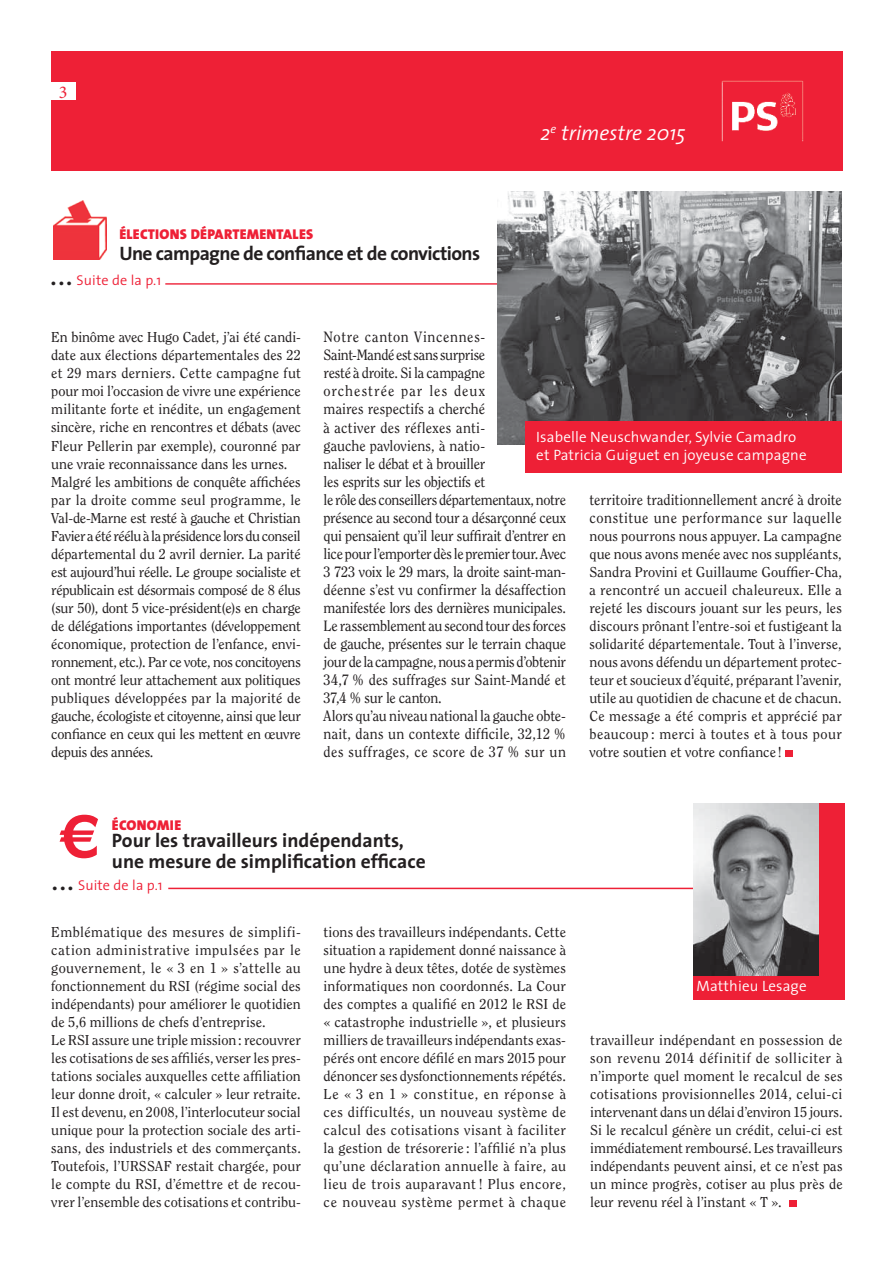
<style>
.page{position:relative;width:893px;height:1263px;background:#fff}
.page>*{position:absolute;margin:0;border:0;box-sizing:border-box;transform-origin:0 0}
.t1{font:300 34.5px "The Sans";color:#231f20}
.t2{font:italic 300 21px "The Sans";color:#fff}
.t3{font:700 19.5px/21.6px "The Sans";color:#231f20}
.t4{font:700 19.5px "The Sans";letter-spacing:-.03em;color:#231f20}
.t5{font:18px "Minion Pro";color:#ee2036}
.t6{font:300 15px/18px "The Sans";letter-spacing:.01em;color:#fff}
.t7{font:14.85px/18px "Clearface";letter-spacing:-.01em;color:#231f20;scale:.96 1}
.t8{font:14.85px/18px "Clearface";letter-spacing:.015em;color:#231f20;scale:.96 1}
.t9{font:14.25px/18px "Clearface";color:#231f20;text-align:justify}
.t10{font:14.25px "The Sans Black Caps";letter-spacing:.02em;color:#ee2036}
.t11{font:300 14.25px "The Sans";letter-spacing:.01em;color:#ee2036}
</style>
<div class="page">
<div style="left:51px;top:51px;width:791px;height:119px;background:#ee2036"></div>
<hr style="left:165px;top:283px;width:600px;height:1px;background:#ee2036">
<img style="left:54px;top:201px;width:52px;height:59px">
<hr style="left:168px;top:887px;width:536px;height:2px;background:#ee2036">
<div style="left:693px;top:803px;width:151px;height:196px;background:#ee2036"></div>
<img style="left:693px;top:803px;width:125px;height:172px">
<div style="left:785px;top:749px;width:7px;height:7px;background:#ee2036"></div>
<div style="left:788px;top:1199px;width:8px;height:7px;background:#ee2036"></div>
<div style="left:50px;top:82px;width:26px;height:17px;background:#fff"></div>
<img style="left:498px;top:192px;width:343px;height:252px">
<div style="left:525px;top:421px;width:316px;height:51px;background:#ee2036"></div>
<svg style="left:60px;top:814px;width:38px;height:44px"></svg>
<img style="left:721px;top:80px;width:83px;height:62px">
<p class="t5" style="left:59px;top:81px;width:10px">3</p>
<p class="t10" style="left:119px;top:229px;width:195px">ÉLECTIONS DÉPARTEMENTALES</p>
<h3 class="t4" style="left:119px;top:243px;width:362px">Une campagne de confiance et de convictions</h3>
<h1 class="t1" style="left:50px;top:256px;width:25px">...</h1>
<p class="t11" style="left:77px;top:273px;width:86px">Suite de la p.1</p>
<h2 class="t2" style="left:540px;top:124px;width:147px">2<sup>e</sup> trimestre 2015</h2>
<p class="t9" style="left:51px;top:329px;width:251px;text-align:left">En binôme avec Hugo Cadet, j’ai été candi&shy;date aux élections départementales des 22 et 29 mars derniers. Cette campagne fut pour moi l’occasion de vivre une expérience militante forte et inédite, un engagement sincère, riche en rencontres et débats (avec Fleur Pellerin par exemple), couronné par une vraie reconnaissance dans les urnes.<br>Malgré les ambitions de conquête affichées par la droite comme seul programme, le Val-de-Marne est resté à gauche et Christian Favier a été réélu à la présidence lors du conseil départemental du 2 avril dernier. La parité est aujourd’hui réelle. Le groupe socialiste et républicain est désormais composé de 8 élus (sur 50), dont 5 vice-président(e)s en charge de délégations importantes (développement économique, protection de l’enfance, envi&shy;ronnement, etc.). Par ce vote, nos concitoyens ont montré leur attachement aux politiques publiques développées par la majorité de gauche, écologiste et citoyenne, ainsi que leur confiance en ceux qui les mettent en œuvre depuis des années.</p>
<p class="t7" style="left:323px;top:329px;width:254px">Notre canton Vincennes-<br>Saint-Mandé est sans surprise<br>resté à droite. Si la campagne<br>orchestrée par les deux<br>maires respectifs a cherché<br>à activer des réflexes anti-<br>gauche pavloviens, à natio-<br>naliser le débat et à brouiller<br>les esprits sur les objectifs et<br>le rôle des conseillers départementaux, notre présence au second tour a désarçonné ceux qui pensaient qu’il leur suffirait d’entrer en lice pour l’emporter dès le premier tour. Avec 3 723 voix le 29 mars, la droite saint-man&shy;déenne s’est vu confirmer la désaffection manifestée lors des dernières municipales.<br>Le rassemblement au second tour des forces de gauche, présentes sur le terrain chaque jour de la campagne, nous a permis d’obtenir 34,7 % des suffrages sur Saint-Mandé et 37,4 % sur le canton.<br>Alors qu’au niveau national la gauche obte&shy;nait, dans un contexte difficile, 32,12 % des suffrages, ce score de 37 % sur un</p>
<p class="t6" style="left:536px;top:428px;width:272px">Isabelle Neuschwander, Sylvie Camadro et Patricia Guiguet en joyeuse campagne</p>
<p class="t8" style="left:589px;top:491px;width:264px">territoire traditionnellement ancré à droite constitue une performance sur laquelle</p>
<p class="t9" style="left:589px;top:527px;width:254px">nous pourrons nous appuyer. La campagne que nous avons menée avec nos suppléants, Sandra Provini et Guillaume Gouffier-Cha, a rencontré un accueil chaleureux. Elle a rejeté les discours jouant sur les peurs, les discours prônant l’entre-soi et fustigeant la solidarité départementale. Tout à l’inverse, nous avons défendu un département protec&shy;teur et soucieux d’équité, préparant l’avenir, utile au quotidien de chacune et de chacun.<br>Ce message a été compris et apprécié par beaucoup : merci à toutes et à tous pour votre soutien et votre confiance !</p>
<p class="t10" style="left:112px;top:819px;width:71px">ÉCONOMIE</p>
<h3 class="t3" style="left:112px;top:829px;width:315px">Pour les travailleurs indépendants, une mesure de simplification efficace</h3>
<h1 class="t1" style="left:51px;top:860px;width:25px">...</h1>
<p class="t11" style="left:78px;top:877px;width:86px">Suite de la p.1</p>
<p class="t9" style="left:51px;top:923px;width:251px;text-align:left">Emblématique des mesures de simplifi&shy;cation administrative impulsées par le gouvernement, le « 3 en 1 » s’attelle au fonctionnement du RSI (régime social des indépendants) pour améliorer le quotidien de 5,6 millions de chefs d’entreprise.<br>Le RSI assure une triple mission : recouvrer les cotisations de ses affiliés, verser les pres&shy;tations sociales auxquelles cette affiliation leur donne droit, « calculer » leur retraite.<br>Il est devenu, en 2008, l’interlocuteur social unique pour la protection sociale des arti&shy;sans, des industriels et des commerçants.<br>Toutefois, l’URSSAF restait chargée, pour le compte du RSI, d’émettre et de recou&shy;vrer l’ensemble des cotisations et contribu-</p>
<p class="t9" style="left:323px;top:923px;width:244px">tions des travailleurs indépendants. Cette situation a rapidement donné naissance à une hydre à deux têtes, dotée de systèmes informatiques non coordonnés. La Cour des comptes a qualifié en 2012 le RSI de « catastrophe industrielle », et plusieurs milliers de travailleurs indépendants exas&shy;pérés ont encore défilé en mars 2015 pour dénoncer ses dysfonctionnements répétés.<br>Le « 3 en 1 » constitue, en réponse à ces difficultés, un nouveau système de calcul des cotisations visant à faciliter la gestion de trésorerie : l’affilié n’a plus qu’une déclaration annuelle à faire, au lieu de trois auparavant ! Plus encore, ce nouveau système permet à chaque</p>
<p class="t6" style="left:696px;top:977px;width:112px">Matthieu Lesage</p>
<p class="t9" style="left:590px;top:1031px;width:254px">travailleur indépendant en possession de son revenu 2014 définitif de solliciter à n’importe quel moment le recalcul de ses cotisations provisionnelles 2014, celui-ci intervenant dans un délai d’environ 15 jours.<br>Si le recalcul génère un crédit, celui-ci est immédiatement remboursé. Les travailleurs indépendants peuvent ainsi, et ce n’est pas un mince progrès, cotiser au plus près de leur revenu réel à l’instant « T ».</p>
</div>
